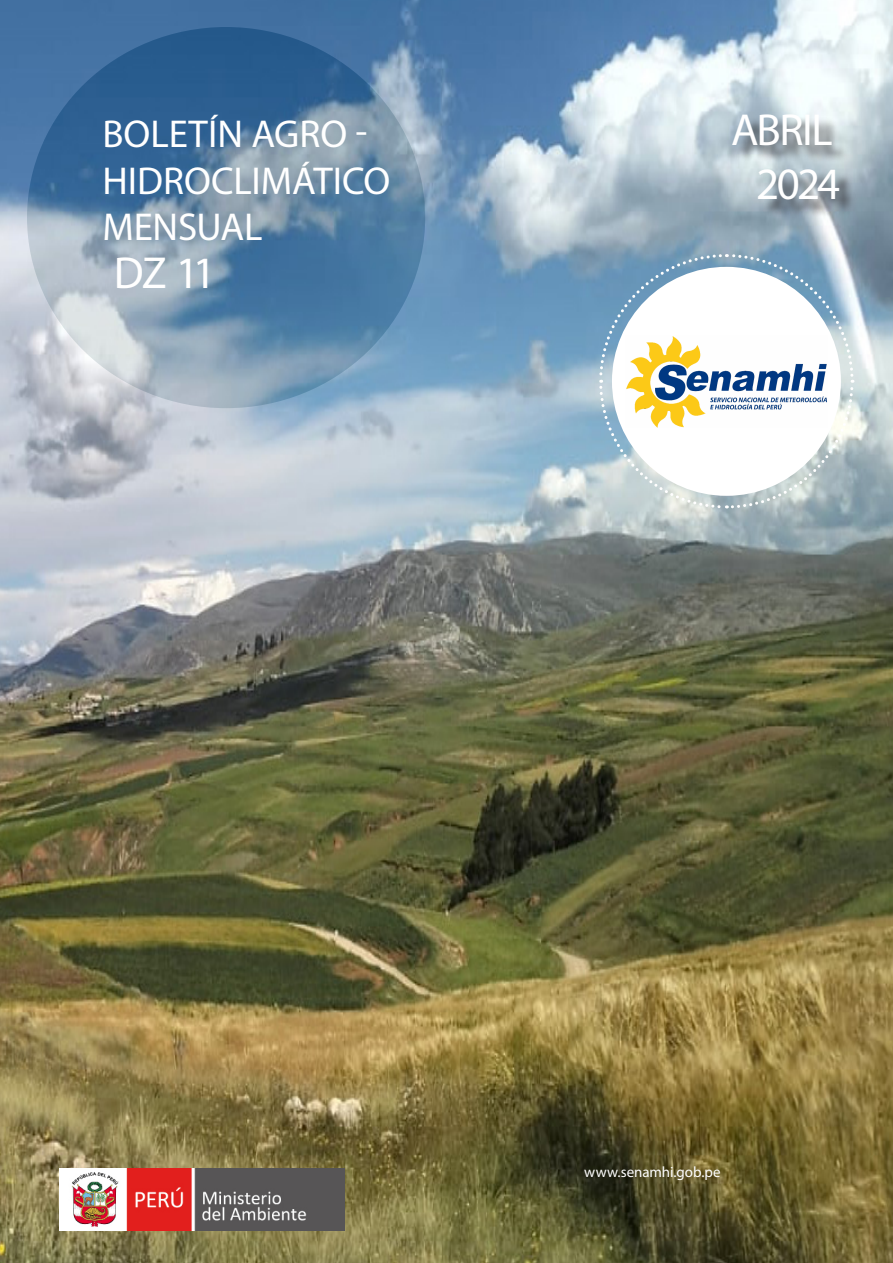
<style>
.page{position:relative;width:893px;height:1263px;background:#fff}
.page>*{position:absolute;margin:0;border:0;box-sizing:border-box;transform-origin:0 0}
.t1{font:45px "Myriad Pro";letter-spacing:-.045em;color:#fff}
.t2{font:39px/46.8px "Myriad Pro";color:#fff}
.texto_Monserrat{font:15px "Myriad Pro";letter-spacing:-.005em;color:#fff}
</style>
<div class="page">
<img style="left:0;top:0;width:893px;height:1263px">
<svg style="left:598px;top:253px;width:257px;height:257px"></svg>
<svg style="left:14px;top:14px;width:425px;height:408px;background:#678aaa"></svg>
<div style="left:0;top:0;width:452px;height:435px;border:27px solid #000;border-radius:50%"></div>
<div style="left:735px;top:117px;width:122px;height:100px;background:#231f20;opacity:.75"></div>
<img style="left:60px;top:1168px;width:284px;height:63px">
<img style="left:625px;top:335px;width:203px;height:92px">
<p class="t2" style="left:102px;top:110px;width:289px">BOLETÍN AGRO -<br>HIDROCLIMÁTICO</p>
<p class="t2" style="left:102px;top:203px;width:162px">MENSUAL</p>
<p class="t1" style="left:114px;top:245px;width:104px">DZ 11</p>
<p class="t1" style="left:731px;top:102px;width:103px">ABRIL</p>
<p class="t1" style="left:756px;top:156px;width:85px">2024</p>
<p class="texto_Monserrat" style="left:584px;top:1162px;width:138px">www.senamhi.gob.pe</p>
</div>
